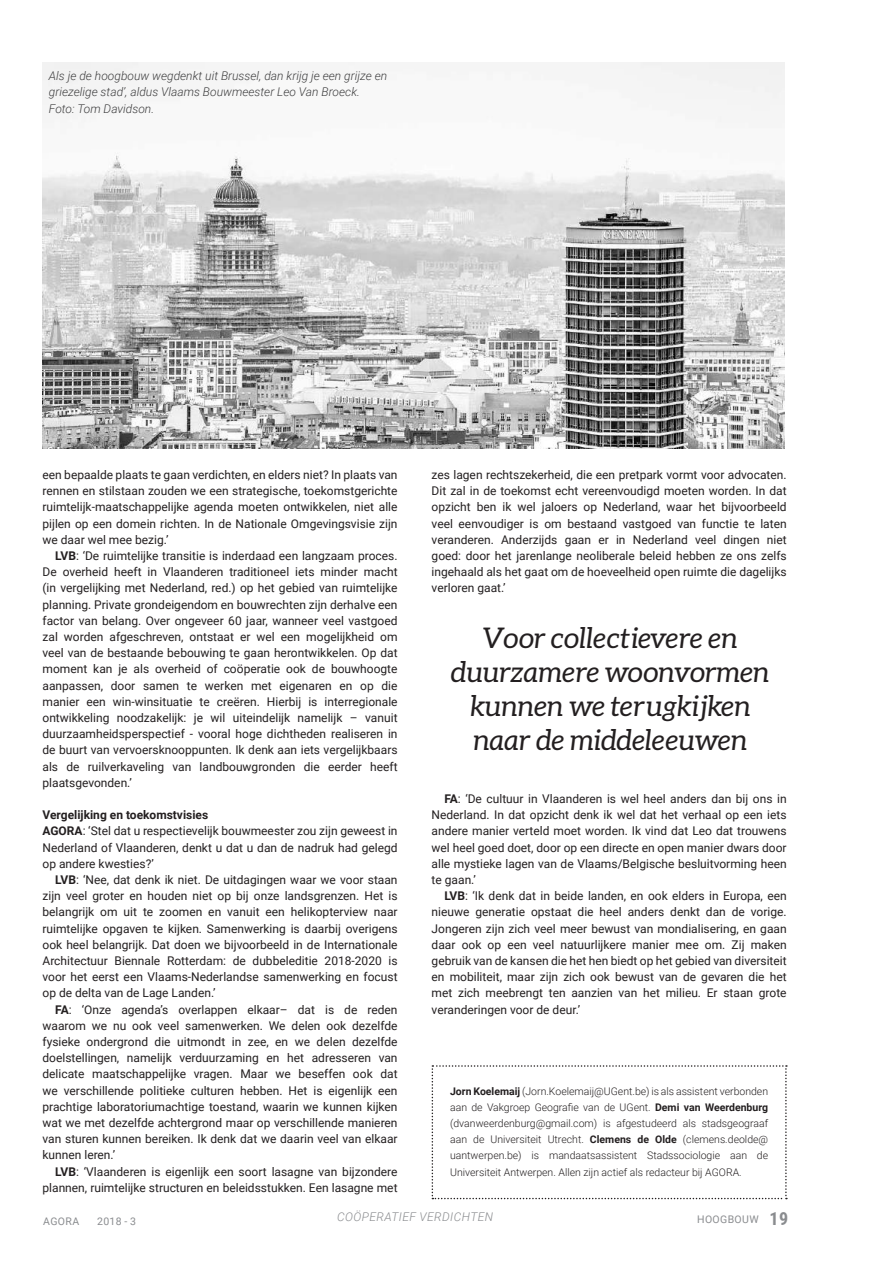
<style>
.page{position:relative;width:893px;height:1263px;background:#fff}
.page>*{position:absolute;margin:0;border:0;box-sizing:border-box;transform-origin:0 0}
.t1{font:italic 28.5px/34.2px "Aleo";color:#231f20;text-align:center}
.t2{font:12px/16.2px "Roboto";color:#231f20;text-align:justify}
.t3{font:italic 300 12px/16.2px "Roboto";color:#3e3e3f}
.t4{font:italic 300 12px "Roboto";letter-spacing:.035em;color:#8a8c8f}
.t5{font:300 10.5px/16.2px "Roboto";color:#231f20;text-align:justify}
.t6{font:10.5px "Roboto";letter-spacing:.035em;color:#8a8c8f}
.s1{font-weight:700}
.s2{font-family:"Roboto Condensed";font-weight:700;font-size:18px}
</style>
<div class="page">
<svg style="left:432px;top:1065px;width:355px;height:134px"></svg>
<img style="left:43px;top:63px;width:741px;height:385px">
<p class="t3" style="left:49px;top:67px;width:340px">Als je de hoogbouw wegdenkt uit Brussel, dan krijg je een grijze en griezelige stad’, aldus Vlaams Bouwmeester Leo Van Broeck.<br>Foto: Tom Davidson.</p>
<p class="t2" style="left:43px;top:466px;width:357px">een bepaalde plaats te gaan verdichten, en elders niet? In plaats van rennen en stilstaan zouden we een strategische, toekomstgerichte ruimtelijk-maatschappelijke agenda moeten ontwikkelen, niet alle pijlen op een domein richten. In de Nationale Omgevingsvisie zijn we daar wel mee bezig.’</p>
<p class="t2" style="left:43px;top:547px;width:357px;text-indent:13px"><span class="s1">LVB</span>: ‘De ruimtelijke transitie is inderdaad een langzaam proces.<br>De overheid heeft in Vlaanderen traditioneel iets minder macht (in vergelijking met Nederland, red.) op het gebied van ruimtelijke planning. Private grondeigendom en bouwrechten zijn derhalve een factor van belang. Over ongeveer 60 jaar, wanneer veel vastgoed zal worden afgeschreven, ontstaat er wel een mogelijkheid om veel van de bestaande bebouwing te gaan herontwikkelen. Op dat moment kan je als overheid of coöperatie ook de bouwhoogte aanpassen, door samen te werken met eigenaren en op die manier een win-winsituatie te creëren. Hierbij is interregionale ontwikkeling noodzakelijk: je wil uiteindelijk namelijk – vanuit duurzaamheidsperspectief - vooral hoge dichtheden realiseren in de buurt van vervoersknooppunten. Ik denk aan iets vergelijkbaars als de ruilverkaveling van landbouwgronden die eerder heeft plaatsgevonden.’</p>
<p class="t2" style="left:43px;top:806px;width:357px;text-align:left"><span class="s1">Vergelijking en toekomstvisies<br>AGORA</span>: ‘Stel dat u respectievelijk bouwmeester zou zijn geweest in Nederland of Vlaanderen, denkt u dat u dan de nadruk had gelegd op andere kwesties?’</p>
<p class="t2" style="left:43px;top:871px;width:357px;text-indent:13px"><span class="s1">LVB</span>: ‘Nee, dat denk ik niet. De uitdagingen waar we voor staan zijn veel groter en houden niet op bij onze landsgrenzen. Het is belangrijk om uit te zoomen en vanuit een helikopterview naar ruimtelijke opgaven te kijken. Samenwerking is daarbij overigens ook heel belangrijk. Dat doen we bijvoorbeeld in de Internationale Architectuur Biennale Rotterdam: de dubbeleditie 2018-2020 is voor het eerst een Vlaams-Nederlandse samenwerking en focust op de delta van de Lage Landen.’</p>
<p class="t2" style="left:43px;top:1001px;width:357px;text-indent:13px"><span class="s1">FA</span>: ‘Onze agenda’s overlappen elkaar– dat is de reden waarom we nu ook veel samenwerken. We delen ook dezelfde fysieke ondergrond die uitmondt in zee, en we delen dezelfde doelstellingen, namelijk verduurzaming en het adresseren van delicate maatschappelijke vragen. Maar we beseffen ook dat we verschillende politieke culturen hebben. Het is eigenlijk een prachtige laboratoriumachtige toestand, waarin we kunnen kijken wat we met dezelfde achtergrond maar op verschillende manieren van sturen kunnen bereiken. Ik denk dat we daarin veel van elkaar kunnen leren.’</p>
<p class="t2" style="left:43px;top:1163px;width:357px;text-align:right"><span class="s1">LVB</span>: ‘Vlaanderen is eigenlijk een soort lasagne van bijzondere plannen, ruimtelijke structuren en beleidsstukken. Een lasagne met</p>
<p class="t6" style="left:43px;top:1214px;width:37px">AGORA</p>
<p class="t6" style="left:97px;top:1214px;width:41px">2018 - 3</p>
<p class="t2" style="left:432px;top:466px;width:357px">zes lagen rechtszekerheid, die een pretpark vormt voor advocaten.<br>Dit zal in de toekomst echt vereenvoudigd moeten worden. In dat opzicht ben ik wel jaloers op Nederland, waar het bijvoorbeeld veel eenvoudiger is om bestaand vastgoed van functie te laten veranderen. Anderzijds gaan er in Nederland veel dingen niet goed: door het jarenlange neoliberale beleid hebben ze ons zelfs ingehaald als het gaat om de hoeveelheid open ruimte die dagelijks verloren gaat.’</p>
<h1 class="t1" style="left:451px;top:620px;width:320px">Voor collectievere en duurzamere woonvormen kunnen we terugkijken naar de middeleeuwen</h1>
<p class="t2" style="left:432px;top:790px;width:357px;text-indent:13px"><span class="s1">FA</span>: ‘De cultuur in Vlaanderen is wel heel anders dan bij ons in Nederland. In dat opzicht denk ik wel dat het verhaal op een iets andere manier verteld moet worden. Ik vind dat Leo dat trouwens wel heel goed doet, door op een directe en open manier dwars door alle mystieke lagen van de Vlaams/Belgische besluitvorming heen te gaan.’</p>
<p class="t2" style="left:432px;top:887px;width:357px;text-indent:13px"><span class="s1">LVB</span>: ‘Ik denk dat in beide landen, en ook elders in Europa, een nieuwe generatie opstaat die heel anders denkt dan de vorige.<br>Jongeren zijn zich veel meer bewust van mondialisering, en gaan daar ook op een veel natuurlijkere manier mee om. Zij maken gebruik van de kansen die het hen biedt op het gebied van diversiteit en mobiliteit, maar zijn zich ook bewust van de gevaren die het met zich meebrengt ten aanzien van het milieu. Er staan grote veranderingen voor de deur.’</p>
<p class="t5" style="left:450px;top:1082px;width:320px"><span class="s1">Jorn Koelemaij</span> (Jorn.Koelemaij@UGent.be) is als assistent verbonden aan de Vakgroep Geografie van de UGent. <span class="s1">Demi van Weerdenburg </span>(dvanweerdenburg@gmail.com) is afgestudeerd als stadsgeograaf aan de Universiteit Utrecht. <span class="s1">Clemens de Olde</span> (clemens.deolde@ uantwerpen.be) is mandaatsassistent Stadssociologie aan de Universiteit Antwerpen. Allen zijn actief als redacteur bij AGORA.</p>
<p class="t4" style="left:337px;top:1208px;width:158px">COÖPERATIEF VERDICHTEN</p>
<p class="t6" style="left:697px;top:1212px;width:93px">HOOGBOUW <span class="s2">19</span></p>
</div>
